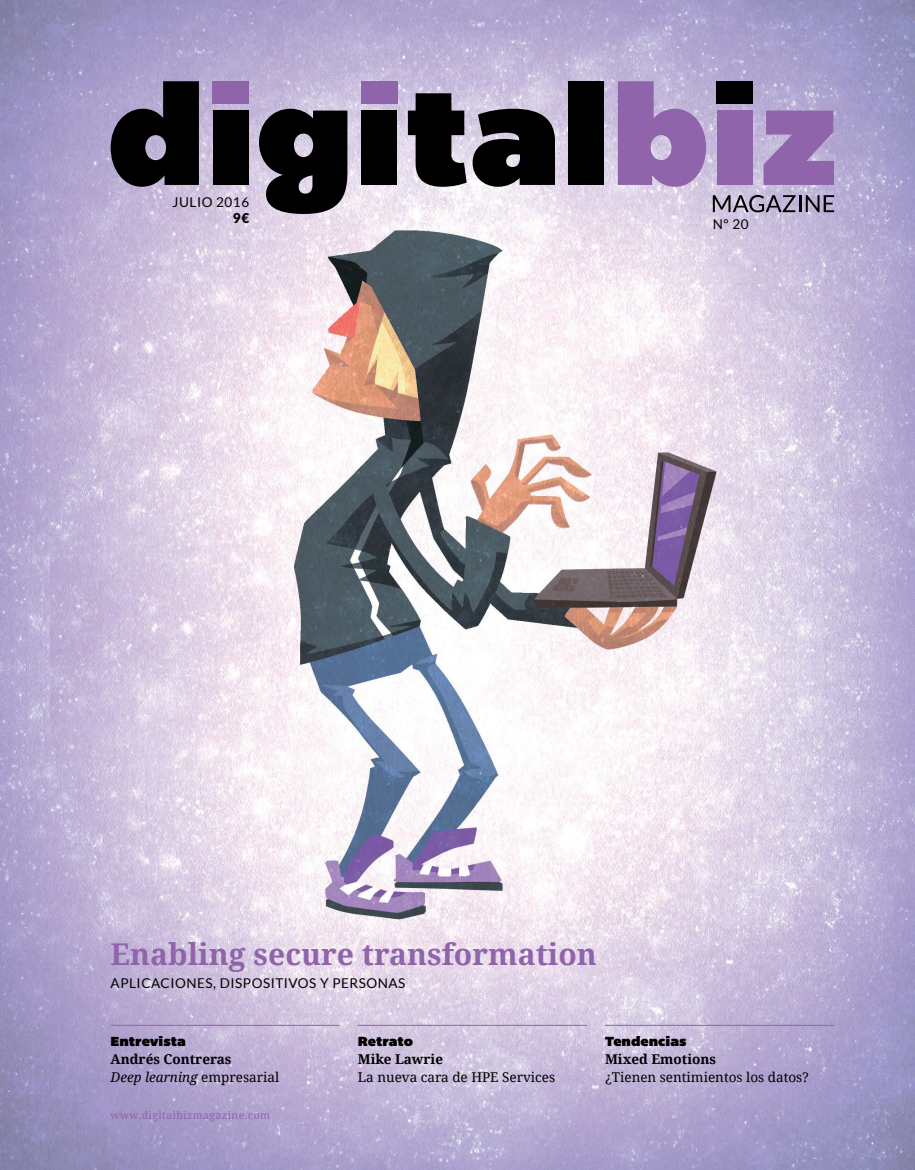
<style>
.page{position:relative;width:915px;height:1170px;background:#fff}
.page>*{position:absolute;margin:0;border:0;box-sizing:border-box;transform-origin:0 0}
.t1{font:700 30px "Droid Serif";color:#9064aa}
.t2{font:700 13.5px/18px "Droid Serif";color:#000}
.t3{font:13.5px "Droid Serif";color:#000}
.t4{font:13.5px "Lato";letter-spacing:.04em;color:#000}
.t5{font:13.5px "Bemio";color:#000}
.t6{font:900 13.5px "Lato";color:#000}
.t7{font:10.5px "Droid Serif";letter-spacing:.04em;color:#9064aa}
.s1{font-weight:400;font-style:italic}
.s2{font-weight:400}
</style>
<div class="page">
<img style="left:0;top:0;width:914px;height:1169px">
<hr style="left:111px;top:1024px;width:228px;height:1px;background:#9064aa">
<hr style="left:358px;top:1024px;width:228px;height:1px;background:#9064aa">
<hr style="left:605px;top:1024px;width:228px;height:1px;background:#9064aa">
<svg style="left:111px;top:81px;width:88px;height:106px;background:#332f3a"></svg>
<div style="left:212px;top:81px;width:37px;height:22px;background:#9064aa"></div>
<div style="left:213px;top:111px;width:36px;height:74px;background:#000"></div>
<svg style="left:259px;top:109px;width:88px;height:105px;background:#2c292e"></svg>
<div style="left:361px;top:81px;width:36px;height:22px;background:#9064aa"></div>
<div style="left:361px;top:111px;width:36px;height:74px;background:#000"></div>
<svg style="left:408px;top:93px;width:58px;height:94px;background:#38363b"></svg>
<svg style="left:472px;top:109px;width:82px;height:78px;background:#2b2a2d"></svg>
<div style="left:568px;top:81px;width:35px;height:104px;background:#000"></div>
<svg style="left:617px;top:81px;width:89px;height:106px;background:#9f7db8"></svg>
<div style="left:716px;top:81px;width:36px;height:22px;background:#000"></div>
<div style="left:716px;top:111px;width:36px;height:74px;background:#9064aa"></div>
<svg style="left:763px;top:111px;width:70px;height:74px;background:#9872b2"></svg>
<svg style="left:712px;top:195px;width:83px;height:17px"></svg>
<hr style="left:798px;top:195px;width:3px;height:17px;background:#000">
<svg style="left:805px;top:195px;width:28px;height:17px"></svg>
<p class="t4" style="left:172px;top:194px;width:78px">JULIO 2016</p>
<p class="t6" style="left:233px;top:210px;width:18px">9€</p>
<p class="t4" style="left:712px;top:216px;width:37px">Nº 20</p>
<h1 class="t1" style="left:111px;top:937px;width:487px">Enabling secure transformation</h1>
<p class="t4" style="left:111px;top:975px;width:296px">APLICACIONES, DISPOSITIVOS Y PERSONAS</p>
<p class="t5" style="left:111px;top:1030px;width:77px">Entrevista</p>
<p class="t2" style="left:111px;top:1050px;width:170px">Andrés Contreras<br><span class="s1">Deep learning</span> <span class="s2">empresarial</span></p>
<p class="t7" style="left:111px;top:1108px;width:161px">www.digitalbizmagazine.com</p>
<p class="t5" style="left:358px;top:1030px;width:57px">Retrato</p>
<p class="t2" style="left:358px;top:1050px;width:87px">Mike Lawrie</p>
<p class="t3" style="left:358px;top:1069px;width:199px">La nueva cara de HPE Services</p>
<p class="t5" style="left:605px;top:1030px;width:83px">Tendencias</p>
<p class="t2" style="left:605px;top:1050px;width:112px">Mixed Emotions</p>
<p class="t3" style="left:605px;top:1069px;width:205px">¿Tienen sentimientos los datos?</p>
</div>
